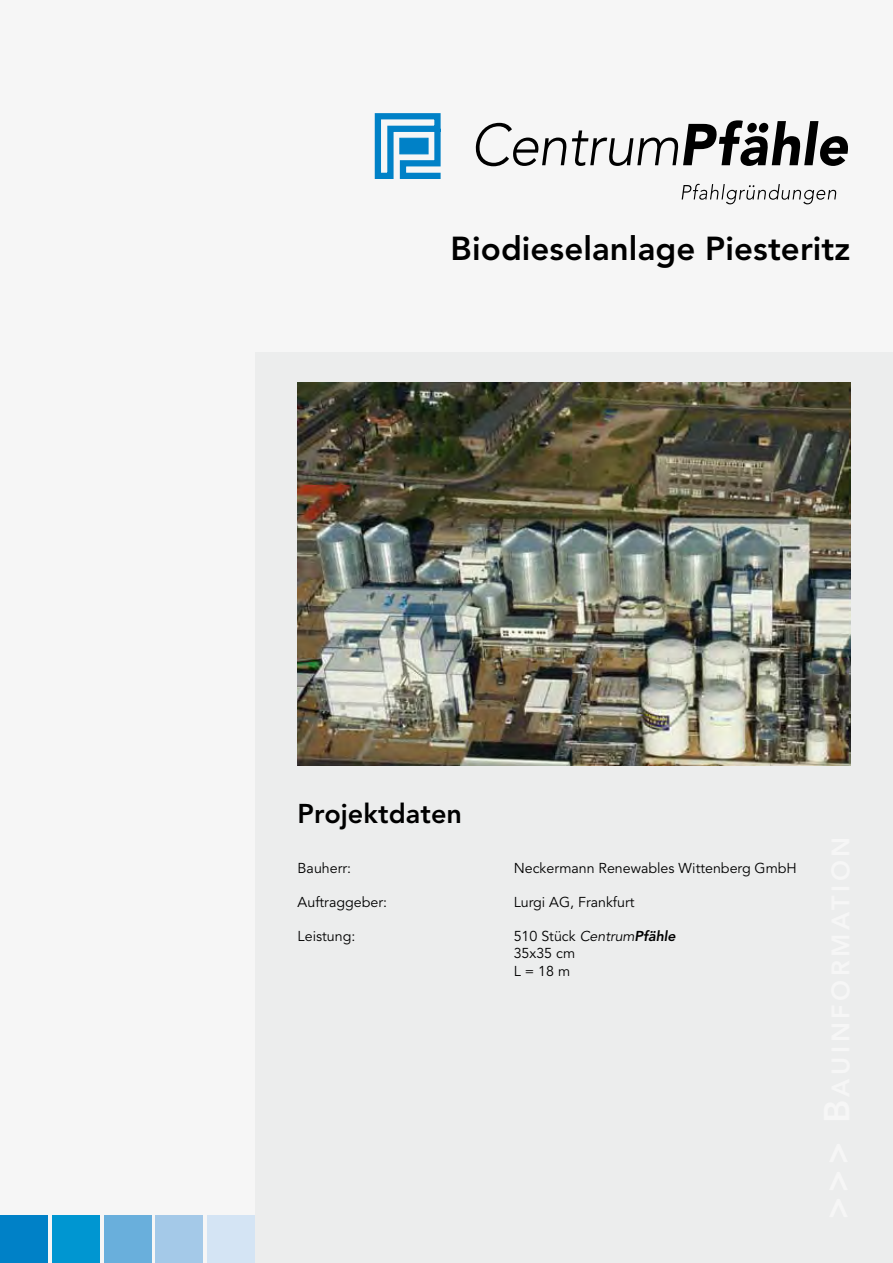
<style>
.page{position:relative;width:893px;height:1263px;background:#f6f6f6}
.page>*{position:absolute;margin:0;border:0;box-sizing:border-box;transform-origin:0 0}
.t1{font:800 33px "Avenir";letter-spacing:.005em;color:#000}
.t2{font:800 27px "Avenir";letter-spacing:.005em;color:#000}
.t3{font:14.25px/17.1px "Avenir";color:#000}
.s1{font-style:italic}
.s2{font-weight:800;font-style:italic}
</style>
<div class="page">
<div style="left:255px;top:353px;width:638px;height:910px;background:#eceded"></div>
<svg style="left:475px;top:120px;width:373px;height:46px"></svg>
<svg style="left:682px;top:184px;width:154px;height:20px"></svg>
<svg style="left:374px;top:113px;width:67px;height:66px"></svg>
<div style="left:400px;top:138px;width:28px;height:16px;background:#0081c7;border:1px solid #0081c7"></div>
<div style="left:208px;top:1215px;width:47px;height:48px;background:#d4e4f4"></div>
<div style="left:156px;top:1215px;width:47px;height:48px;background:#a4c9e8"></div>
<div style="left:104px;top:1215px;width:47px;height:48px;background:#69afdc"></div>
<div style="left:52px;top:1215px;width:47px;height:48px;background:#0096d1"></div>
<div style="left:0;top:1215px;width:48px;height:48px;background:#0081c7"></div>
<img style="left:298px;top:383px;width:552px;height:382px">
<h1 class="t1" style="left:451px;top:229px;width:401px">Biodieselanlage Piesteritz</h1>
<h2 class="t2" style="left:298px;top:798px;width:166px">Projektdaten</h2>
<p class="t3" style="left:298px;top:860px;width:55px">Bauherr:</p>
<p class="t3" style="left:514px;top:860px;width:285px">Neckermann Renewables Wittenberg GmbH</p>
<p class="t3" style="left:298px;top:894px;width:91px">Auftraggeber:</p>
<p class="t3" style="left:514px;top:894px;width:122px">Lurgi AG, Frankfurt</p>
<p class="t3" style="left:298px;top:928px;width:59px">Leistung:</p>
<p class="t3" style="left:514px;top:928px;width:163px">510 Stück <span class="s1">Centrum</span><span class="s2">Pfähle<br></span>35x35 cm<br>L = 18 m</p>
</div>
